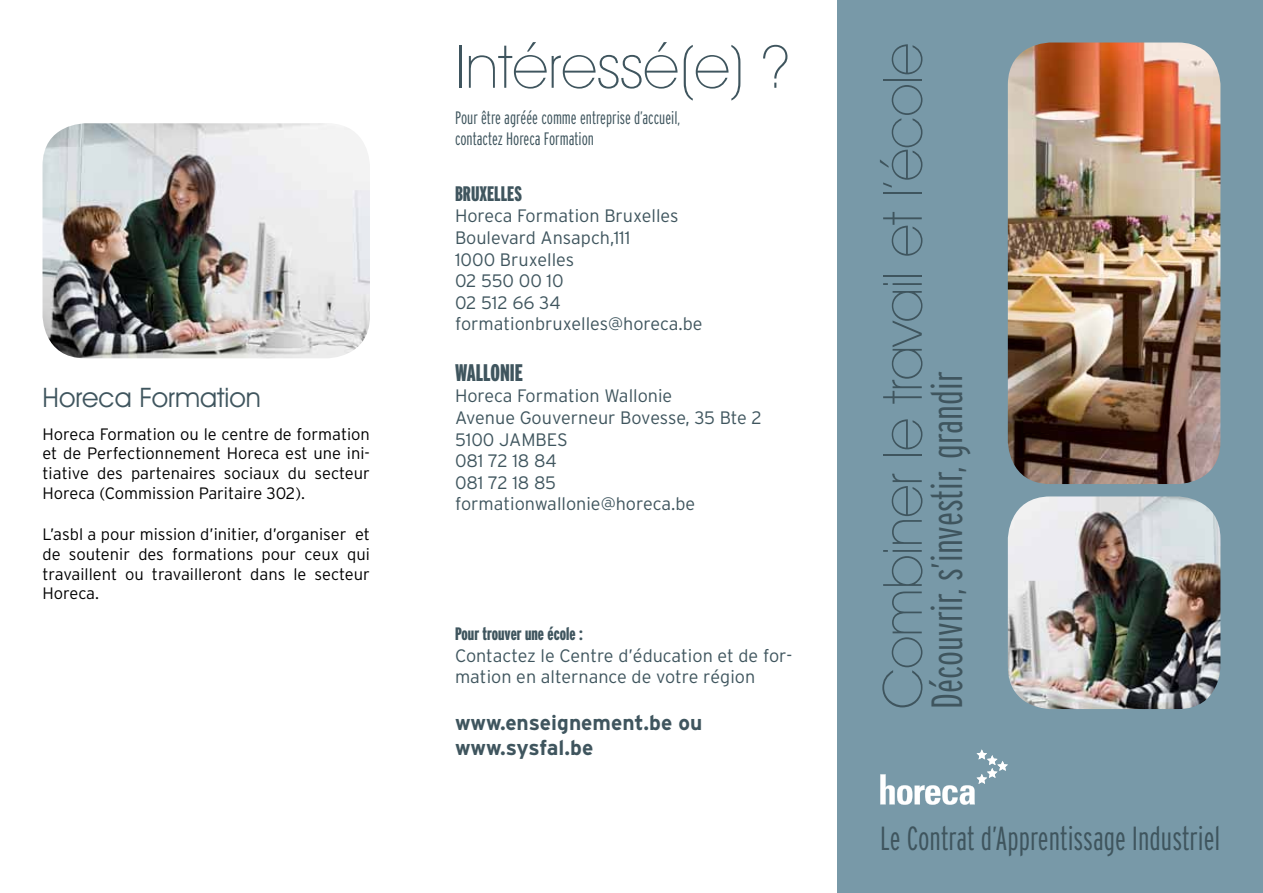
<style>
.page{position:relative;width:1263px;height:893px;background:#fff}
.page>*{position:absolute;margin:0;border:0;box-sizing:border-box;transform-origin:0 0}
.t1{font:200 59.25px "Avant Garde IT Cby BT";color:#3f555e}
.t2{font:200 54.3px "Avant Garde IT Cby BT";letter-spacing:-.01em;color:#3f555e}
.t3{font:300 extra-condensed 43.65px "Interstate";color:#3f555e}
.t4{font:300 extra-condensed 33.45px "Interstate";color:#3f555e}
.t5{font:27px "Avant Garde IT Cby BT";color:#3f555e}
.t6{font:900 extra-condensed 24px "Interstate";color:#3f555e}
.t7{font:700 21px/25.2px "Interstate";color:#3f555e}
.t8{font:900 extra-condensed 21px "Interstate";color:#3f555e}
.t9{font:300 18px/21.6px "Interstate";color:#3f555e}
.t10{font:300 extra-condensed 18px/21.6px "Interstate";color:#3f555e}
.t11{font:900 extra-condensed 18px "Interstate";color:#3f555e}
.t12{font:300 16.5px/19.8px "Interstate";color:#000;text-align:justify}
</style>
<div class="page">
<img style="left:43px;top:123px;width:327px;height:235px">
<div style="left:838px;top:0;width:425px;height:893px;background:#7899a8"></div>
<img style="left:1008px;top:43px;width:212px;height:441px">
<img style="left:1008px;top:496px;width:212px;height:213px">
<svg style="left:880px;top:749px;width:128px;height:56px"></svg>
<h3 class="t5" style="left:43px;top:380px;width:220px">Horeca Formation</h3>
<p class="t12" style="left:43px;top:424px;width:329px">Horeca Formation ou le centre de formation et de Perfectionnement Horeca est une ini&shy;tiative des partenaires sociaux du secteur Horeca (Commission Paritaire 302).</p>
<p class="t12" style="left:43px;top:524px;width:329px">L’asbl a pour mission d’initier, d’organiser et de soutenir des formations pour ceux qui travaillent ou travailleront dans le secteur Horeca.</p>
<h1 class="t1" style="left:455px;top:31px;width:335px">Intéressé(e) ?</h1>
<p class="t10" style="left:455px;top:106px;width:227px">Pour être agréée comme entreprise d’accueil, contactez Horeca Formation</p>
<p class="t8" style="left:455px;top:182px;width:68px">BRUXELLES</p>
<p class="t9" style="left:455px;top:205px;width:249px">Horeca Formation Bruxelles<br>Boulevard Ansapch,111<br>1000 Bruxelles<br>02 550 00 10<br>02 512 66 34 formationbruxelles@horeca.be</p>
<h3 class="t6" style="left:455px;top:359px;width:69px">WALLONIE</h3>
<p class="t9" style="left:455px;top:385px;width:308px">Horeca Formation Wallonie<br>Avenue Gouverneur Bovesse, 35 Bte 2<br>5100 JAMBES<br>081 72 18 84<br>081 72 18 85 formationwallonie@horeca.be</p>
<p class="t11" style="left:455px;top:624px;width:129px">Pour trouver une école :</p>
<p class="t9" style="left:455px;top:644px;width:339px">Contactez le Centre d’éducation et de for&shy;mation en alternance de votre région</p>
<p class="t7" style="left:455px;top:710px;width:249px">www.enseignement.be ou www.sysfal.be</p>
<h2 class="t2" style="left:869px;top:709px;width:668px;rotate:-90deg">Combiner le travail et l’école</h2>
<h3 class="t3" style="left:922px;top:709px;width:339px;rotate:-90deg">Découvrir, s’investir, grandir</h3>
<h3 class="t4" style="left:880px;top:819px;width:342px">Le Contrat d’Apprentissage Industriel</h3>
</div>
